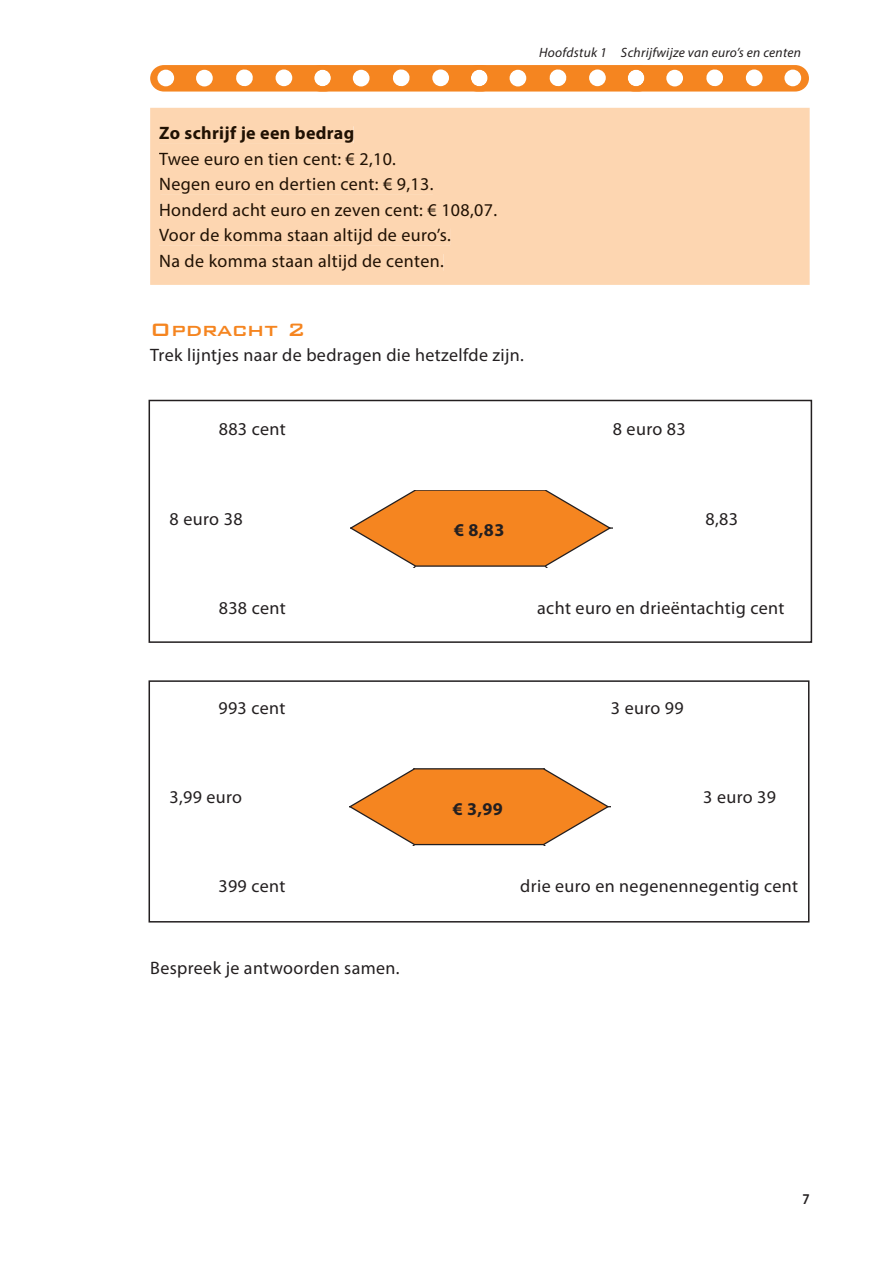
<style>
.page{position:relative;width:896px;height:1266px;background:#fff}
.page>*{position:absolute;margin:0;border:0;box-sizing:border-box;transform-origin:0 0}
.t1{font:500 24px "Bank Gothic BT";letter-spacing:-.01em;color:#f58520}
.t2{font:18px "Myriad Pro";letter-spacing:.02em;color:#231f20}
.t3{font:18px/25.5px "Myriad Pro";letter-spacing:.02em;color:#201103}
.t4{font:700 18px "Myriad Pro";letter-spacing:.02em;color:#201103}
.t5{font:700 18px "Myriad Pro";color:#231f20}
.t6{font:600 15px "Myriad Pro";color:#231f20;scale:.9 1}
.t7{font:italic 13.5px "Myriad Pro";letter-spacing:.02em;color:#231f20}
</style>
<div class="page">
<svg style="left:150px;top:65px;width:658px;height:27px"></svg>
<div style="left:150px;top:108px;width:659px;height:177px;background:#fdd6b1"></div>
<div style="left:159px;top:126px;width:194px;height:17px;background:#fdd6b1"></div>
<div style="left:159px;top:153px;width:236px;height:14px;background:#fdd6b1"></div>
<div style="left:160px;top:177px;width:273px;height:17px;background:#fdd6b1"></div>
<div style="left:160px;top:203px;width:336px;height:15px;background:#fdd6b1"></div>
<div style="left:159px;top:228px;width:291px;height:17px;background:#fdd6b1"></div>
<div style="left:160px;top:254px;width:283px;height:17px;background:#fdd6b1"></div>
<svg style="left:350px;top:490px;width:262px;height:77px"></svg>
<div style="left:148px;top:400px;width:664px;height:243px;border:2px solid #231f20"></div>
<svg style="left:349px;top:769px;width:262px;height:76px"></svg>
<div style="left:148px;top:680px;width:661px;height:242px;border:2px solid #231f20"></div>
<p class="t7" style="left:539px;top:44px;width:263px">Hoofdstuk 1 Schrijfwijze van euro’s en centen</p>
<p class="t4" style="left:159px;top:121px;width:197px">Zo schrijf je een bedrag</p>
<p class="t3" style="left:159px;top:146px;width:339px">Twee euro en tien cent: € 2,10.<br>Negen euro en dertien cent: € 9,13.<br>Honderd acht euro en zeven cent: € 108,07.<br>Voor de komma staan altijd de euro’s.<br>Na de komma staan altijd de centen.</p>
<h1 class="t1" style="left:150px;top:316px;width:157px">Opdracht 2</h1>
<p class="t2" style="left:150px;top:344px;width:375px">Trek lijntjes naar de bedragen die hetzelfde zijn.</p>
<p class="t2" style="left:219px;top:418px;width:69px">883 cent</p>
<p class="t2" style="left:612px;top:418px;width:74px">8 euro 83</p>
<p class="t2" style="left:169px;top:507px;width:75px">8 euro 38</p>
<p class="t2" style="left:705px;top:507px;width:34px">8,83</p>
<p class="t5" style="left:454px;top:520px;width:52px">€ 8,83</p>
<p class="t2" style="left:219px;top:596px;width:69px">838 cent</p>
<p class="t2" style="left:218px;top:697px;width:68px">993 cent</p>
<p class="t2" style="left:537px;top:596px;width:248px">acht euro en drieëntachtig cent</p>
<p class="t2" style="left:611px;top:697px;width:74px">3 euro 99</p>
<p class="t2" style="left:169px;top:786px;width:74px">3,99 euro</p>
<p class="t2" style="left:703px;top:786px;width:74px">3 euro 39</p>
<p class="t5" style="left:453px;top:798px;width:52px">€ 3,99</p>
<p class="t2" style="left:218px;top:874px;width:68px">399 cent</p>
<p class="t2" style="left:150px;top:956px;width:251px">Bespreek je antwoorden samen.</p>
<p class="t2" style="left:520px;top:874px;width:279px">drie euro en negenennegentig cent</p>
<p class="t6" style="left:802px;top:1189px;width:10px">7</p>
</div>
